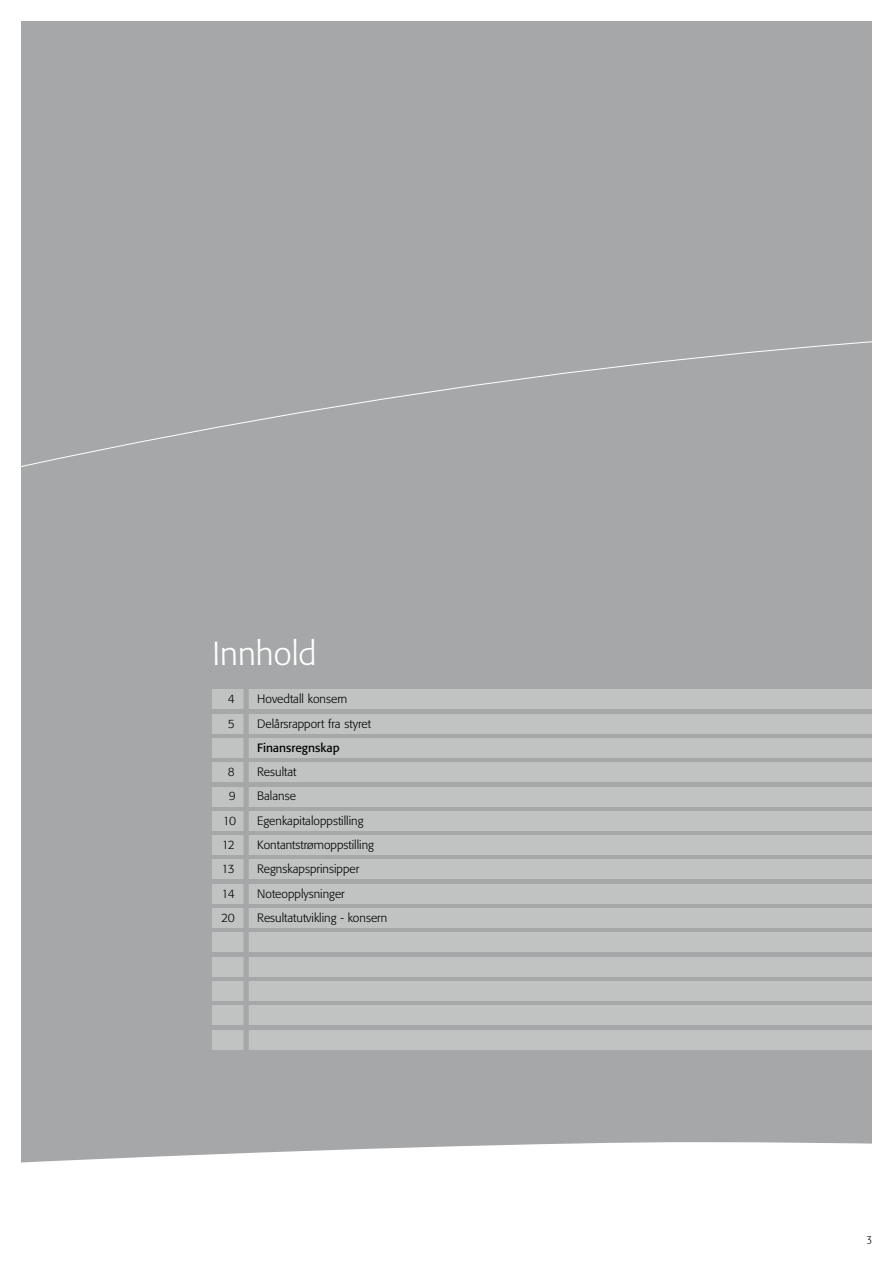
<style>
.page{position:relative;width:893px;height:1263px;background:#fff}
.page>*{position:absolute;margin:0;border:0;box-sizing:border-box;transform-origin:0 0}
.t1{font:300 33px "Formata";color:#fff}
.t2{font:300 12px "Formata";color:#000}
.t3{font:12px "Formata";color:#000}
.t4{font:10.5px "Formata Light SC";color:#000}
</style>
<div class="page">
<div style="left:21px;top:21px;width:851px;height:1216px;background:#a6a7a8"></div>
<div style="left:213px;top:738px;width:659px;height:19px;background:#c1c2c2"></div>
<div style="left:213px;top:763px;width:659px;height:19px;background:#c1c2c2"></div>
<div style="left:213px;top:787px;width:659px;height:19px;background:#c1c2c2"></div>
<div style="left:213px;top:811px;width:659px;height:19px;background:#c1c2c2"></div>
<div style="left:213px;top:835px;width:659px;height:20px;background:#c1c2c2"></div>
<div style="left:213px;top:860px;width:659px;height:19px;background:#c1c2c2"></div>
<div style="left:213px;top:884px;width:659px;height:19px;background:#c1c2c2"></div>
<div style="left:213px;top:908px;width:659px;height:20px;background:#c1c2c2"></div>
<div style="left:213px;top:933px;width:659px;height:19px;background:#c1c2c2"></div>
<div style="left:213px;top:957px;width:659px;height:19px;background:#c1c2c2"></div>
<div style="left:213px;top:981px;width:659px;height:19px;background:#c1c2c2"></div>
<div style="left:213px;top:1006px;width:659px;height:19px;background:#c1c2c2"></div>
<div style="left:213px;top:1030px;width:659px;height:19px;background:#c1c2c2"></div>
<div style="left:243px;top:491px;width:6px;height:562px;background:#a6a7a8"></div>
<svg style="left:21px;top:341px;width:851px;height:400px"></svg>
<svg style="left:21px;top:1142px;width:851px;height:95px;fill:#fff"></svg>
<h1 class="t1" style="left:213px;top:634px;width:105px">Innhold</h1>
<p class="t2" style="left:228px;top:692px;width:8px">4</p>
<p class="t2" style="left:257px;top:692px;width:92px">Hovedtall konsern</p>
<p class="t2" style="left:228px;top:716px;width:8px">5</p>
<p class="t2" style="left:257px;top:716px;width:115px">Delårsrapport fra styret</p>
<p class="t3" style="left:257px;top:740px;width:84px">Finansregnskap</p>
<p class="t2" style="left:228px;top:765px;width:8px">8</p>
<p class="t2" style="left:257px;top:765px;width:41px">Resultat</p>
<p class="t2" style="left:229px;top:789px;width:8px">9</p>
<p class="t2" style="left:257px;top:789px;width:40px">Balanse</p>
<p class="t2" style="left:223px;top:813px;width:15px">10</p>
<p class="t2" style="left:257px;top:813px;width:108px">Egenkapitaloppstilling</p>
<p class="t2" style="left:222px;top:838px;width:15px">12</p>
<p class="t2" style="left:257px;top:838px;width:118px">Kontantstrømoppstilling</p>
<p class="t2" style="left:221px;top:862px;width:15px">13</p>
<p class="t2" style="left:257px;top:862px;width:104px">Regnskapsprinsipper</p>
<p class="t2" style="left:221px;top:886px;width:15px">14</p>
<p class="t2" style="left:257px;top:886px;width:89px">Noteopplysninger</p>
<p class="t2" style="left:221px;top:911px;width:15px">20</p>
<p class="t2" style="left:257px;top:911px;width:131px">Resultatutvikling - konsern</p>
<p class="t4" style="left:867px;top:1232px;width:6px">3</p>
</div>
